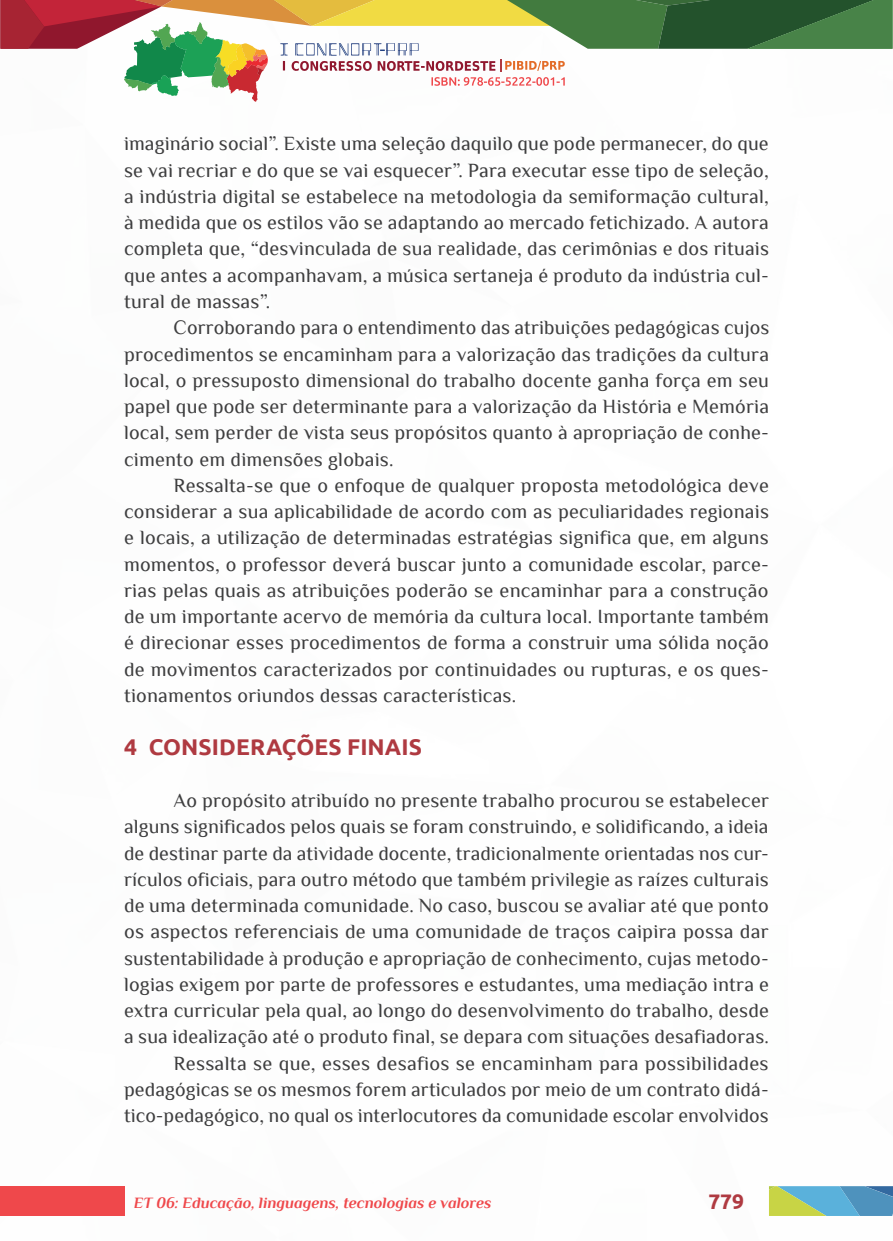
<style>
.page{position:relative;width:893px;height:1241px;background:#fff}
.page>*{position:absolute;margin:0;border:0;box-sizing:border-box;transform-origin:0 0}
._8_SUBTÍTULO_1{font:700 22.75px "Ubuntu";letter-spacing:.005em;color:#af3a41}
.t1{font:700 21px "Ubuntu";color:#af3a41}
._6_CORPO{font:20.12px/26.2px "Philosopher";letter-spacing:.01em;color:#3e3e3f;text-align:justify}
.t2{font:italic 700 15.75px "Philosopher";color:#ef484b}
</style>
<div class="page">
<div style="left:0;top:1185px;width:124px;height:30px;background:#ef484b"></div>
<svg style="left:0;top:0;width:892px;height:102px"></svg>
<svg style="left:769px;top:1186px;width:124px;height:29px;background:#72aea9"></svg>
<p class="_6_CORPO" style="left:124px;top:131px;width:646px">imaginário social”. Existe uma seleção daquilo que pode permanecer, do que se vai recriar e do que se vai esquecer”. Para executar esse tipo de seleção, a indústria digital se estabelece na metodologia da semiformação cultural, à medida que os estilos vão se adaptando ao mercado fetichizado. A autora completa que, “desvinculada de sua realidade, das cerimônias e dos rituais que antes a acompanhavam, a música sertaneja é produto da indústria cul&shy;tural de massas”.</p>
<p class="_6_CORPO" style="left:124px;top:314px;width:647px;text-indent:50px">Corroborando para o entendimento das atribuições pedagógicas cujos procedimentos se encaminham para a valorização das tradições da cultura local, o pressuposto dimensional do trabalho docente ganha força em seu papel que pode ser determinante para a valorização da História e Memória local, sem perder de vista seus propósitos quanto à apropriação de conhe&shy;cimento em dimensões globais.</p>
<p class="_6_CORPO" style="left:124px;top:472px;width:646px;text-indent:50px">Ressalta-se que o enfoque de qualquer proposta metodológica deve considerar a sua aplicabilidade de acordo com as peculiaridades regionais e locais, a utilização de determinadas estratégias significa que, em alguns momentos, o professor deverá buscar junto a comunidade escolar, parce&shy;rias pelas quais as atribuições poderão se encaminhar para a construção de um importante acervo de memória da cultura local. Importante também é direcionar esses procedimentos de forma a construir uma sólida noção de movimentos caracterizados por continuidades ou rupturas, e os ques&shy;tionamentos oriundos dessas características.</p>
<p class="_8_SUBTÍTULO_1" style="left:124px;top:732px;width:299px">4 CONSIDERAÇÕES FINAIS</p>
<p class="_6_CORPO" style="left:124px;top:787px;width:646px;text-indent:50px">Ao propósito atribuído no presente trabalho procurou se estabelecer alguns significados pelos quais se foram construindo, e solidificando, a ideia de destinar parte da atividade docente, tradicionalmente orientadas nos cur&shy;rículos oficiais, para outro método que também privilegie as raízes culturais de uma determinada comunidade. No caso, buscou se avaliar até que ponto os aspectos referenciais de uma comunidade de traços caipira possa dar sustentabilidade à produção e apropriação de conhecimento, cujas metodo&shy;logias exigem por parte de professores e estudantes, uma mediação intra e extra curricular pela qual, ao longo do desenvolvimento do trabalho, desde a sua idealização até o produto final, se depara com situações desafiadoras.</p>
<p class="_6_CORPO" style="left:124px;top:1049px;width:646px;text-indent:50px">Ressalta se que, esses desafios se encaminham para possibilidades pedagógicas se os mesmos forem articulados por meio de um contrato didá&shy;tico-pedagógico, no qual os interlocutores da comunidade escolar envolvidos</p>
<p class="t2" style="left:134px;top:1193px;width:359px">ET 06: Educação, linguagens, tecnologias e valores</p>
<p class="t1" style="left:708px;top:1188px;width:37px">779</p>
</div>
